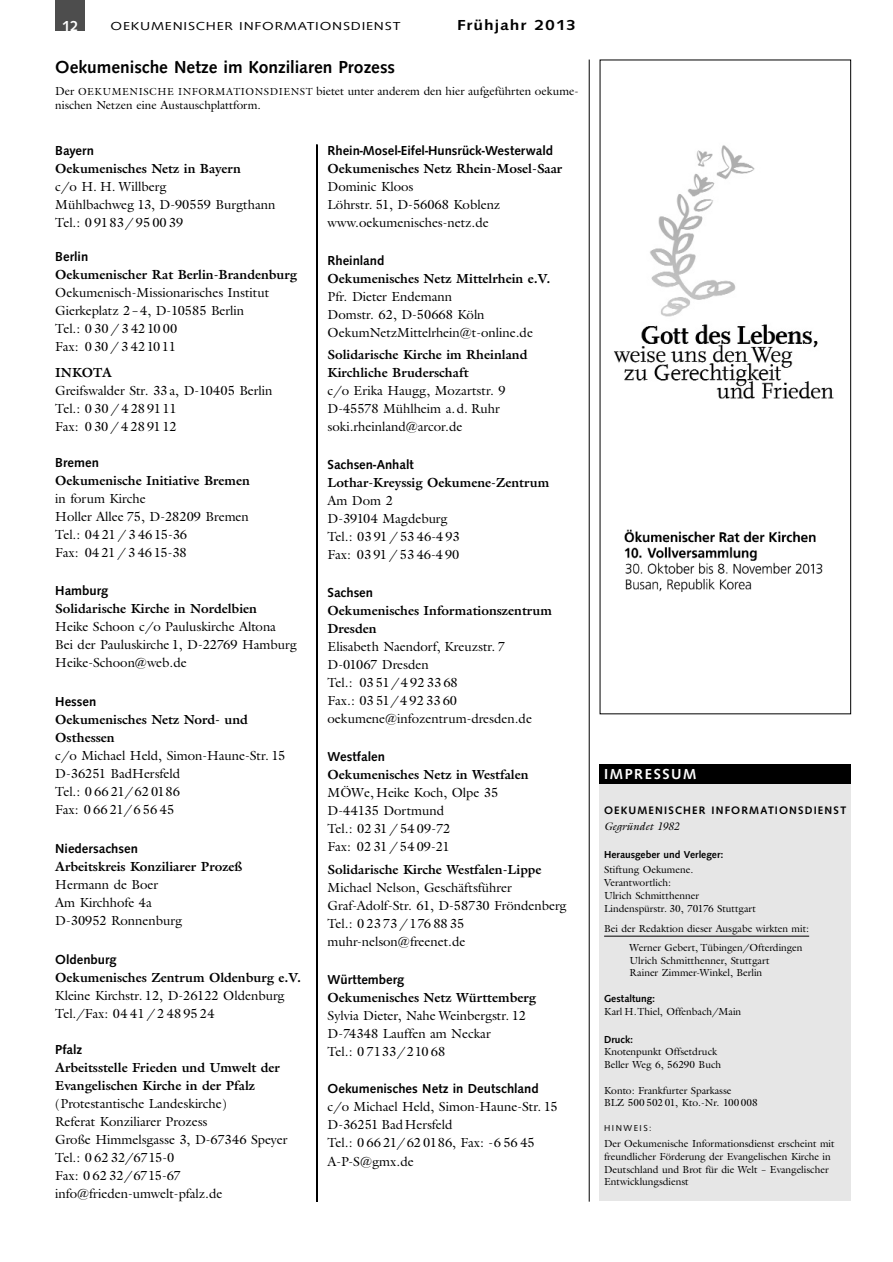
<style>
.page{position:relative;width:893px;height:1262px;background:#fff}
.page>*{position:absolute;margin:0;border:0;box-sizing:border-box;transform-origin:0 0}
.t1{font:700 18px "Syntax";color:#000}
.t2{font:700 15px "Syntax";letter-spacing:.055em;color:#000;scale:1.2 1}
.t3{font:700 15px "Syntax";letter-spacing:.11em;color:#fff}
.t4{font:13.5px/18px "Gareth";color:#000}
.t5{font:700 13.5px/18px "Gareth";color:#000}
.t6{font:700 13.5px "Syntax";color:#000}
.t7{font:12px/14.5px "Gareth";color:#000}
.t8{font:12px "Syntax";letter-spacing:.055em;color:#000;scale:1.2 1}
.t9{font:700 11.25px "Syntax";letter-spacing:.105em;color:#000}
.t10{font:italic 11.25px "Gareth";color:#000}
.t11{font:10.5px/12.8px "Gareth";color:#000}
.t12{font:700 10.5px "Syntax";color:#000}
.t13{font:9px "Syntax";letter-spacing:.17em;color:#000}
.s1{font-size:10.5px}
</style>
<div class="page">
<div style="left:55px;top:0;width:30px;height:31px;background:#4d4d4d"></div>
<hr style="left:589px;top:60px;width:1px;height:1141px;background:#000">
<hr style="left:317px;top:144px;width:1px;height:1057px;background:#000">
<div style="left:600px;top:775px;width:250px;height:425px;background:#e6e6e6"></div>
<hr style="left:604px;top:936px;width:205px;height:1px;background:#000">
<div style="left:600px;top:764px;width:250px;height:19px;background:#000"></div>
<img style="left:613px;top:145px;width:221px;height:254px">
<img style="left:624px;top:529px;width:199px;height:63px">
<p class="t3" style="left:62px;top:19px;width:18px">12</p>
<p class="t8" style="left:111px;top:22px;width:243px">OEKUMENISCHER INFORMATIONSDIENST</p>
<p class="t2" style="left:457px;top:19px;width:100px">Frühjahr 2013</p>
<h1 class="t1" style="left:55px;top:60px;width:341px">Oekumenische Netze im Konziliaren Prozess</h1>
<p class="t7" style="left:55px;top:85px;width:525px">Der <span class="s1">OEKUMENISCHE INFORMATIONSDIENST</span> bietet unter anderem den hier aufgeführten oekume&shy;nischen Netzen eine Austauschplattform.</p>
<p class="t6" style="left:55px;top:145px;width:40px">Bayern</p>
<p class="t5" style="left:55px;top:161px;width:187px">Oekumenisches Netz in Bayern</p>
<p class="t4" style="left:55px;top:179px;width:222px">c/o H. H. Willberg<br>Mühlbachweg 13, D-90559 Burgthann<br>Tel.: 0 9183/ 95 00 39</p>
<p class="t6" style="left:55px;top:251px;width:34px">Berlin</p>
<p class="t5" style="left:55px;top:267px;width:243px">Oekumenischer Rat Berlin-Brandenburg</p>
<p class="t4" style="left:55px;top:285px;width:215px">Oekumenisch-Missionarisches Institut<br>Gierkeplatz 2–4, D-10585 Berlin<br>Tel.: 0 30 / 3 4210 00<br>Fax: 030/3 421011</p>
<p class="t5" style="left:55px;top:365px;width:58px">INKOTA</p>
<p class="t4" style="left:55px;top:383px;width:219px">Greifswalder Str. 33 a, D-10405 Berlin<br>Tel.: 0 30 / 4 28 9111<br>Fax: 030/4289112</p>
<p class="t6" style="left:55px;top:456px;width:45px">Bremen</p>
<p class="t5" style="left:55px;top:472px;width:196px">Oekumenische Initiative Bremen</p>
<p class="t4" style="left:55px;top:490px;width:195px">in forum Kirche<br>Holler Allee 75, D-28209 Bremen<br>Tel.: 04 21 / 3 4615-36<br>Fax: 04 21 / 3 4615-38</p>
<p class="t6" style="left:55px;top:585px;width:54px">Hamburg</p>
<p class="t5" style="left:55px;top:601px;width:203px">Solidarische Kirche in Nordelbien</p>
<p class="t4" style="left:55px;top:619px;width:243px">Heike Schoon c/o Pauluskirche Altona<br>Bei der Pauluskirche 1, D-22769 Hamburg<br>Heike-Schoon@web.de</p>
<p class="t6" style="left:55px;top:696px;width:43px">Hessen</p>
<p class="t5" style="left:55px;top:712px;width:194px">Oekumenisches Netz Nord- und<br>Osthessen</p>
<p class="t4" style="left:55px;top:748px;width:231px">c/o Michael Held, Simon-Haune-Str. 15<br>D-36251 BadHersfeld<br>Tel.: 0 66 21/62 0186<br>Fax: 0 66 21/6 56 45</p>
<p class="t6" style="left:55px;top:843px;width:84px">Niedersachsen</p>
<p class="t5" style="left:55px;top:859px;width:189px">Arbeitskreis Konziliarer Prozeß</p>
<p class="t4" style="left:55px;top:877px;width:128px">Hermann de Boer<br>Am Kirchhofe 4a<br>D-30952 Ronnenburg</p>
<p class="t6" style="left:55px;top:953px;width:63px">Oldenburg</p>
<p class="t5" style="left:55px;top:970px;width:247px">Oekumenisches Zentrum Oldenburg e.V.</p>
<p class="t4" style="left:55px;top:988px;width:231px">Kleine Kirchstr. 12, D-26122 Oldenburg<br>Tel./Fax: 04 41 / 2 48 95 24</p>
<p class="t6" style="left:55px;top:1043px;width:29px">Pfalz</p>
<p class="t5" style="left:55px;top:1059px;width:226px">Arbeitsstelle Frieden und Umwelt der<br>Evangelischen Kirche in der Pfalz</p>
<p class="t4" style="left:55px;top:1095px;width:233px">(Protestantische Landeskirche)<br>Referat Konziliarer Prozess<br>Große Himmelsgasse 3, D-67346 Speyer<br>Tel.: 0 62 32/6715-0<br>Fax: 0 62 32/6715-67 info@frieden-umwelt-pfalz.de</p>
<p class="t6" style="left:327px;top:145px;width:227px">Rhein-Mosel-Eifel-Hunsrück-Westerwald</p>
<p class="t5" style="left:327px;top:161px;width:236px">Oekumenisches Netz Rhein-Mosel-Saar</p>
<p class="t4" style="left:327px;top:179px;width:174px">Dominic Kloos<br>Löhrstr. 51, D-56068 Koblenz www.oekumenisches-netz.de</p>
<p class="t6" style="left:327px;top:255px;width:58px">Rheinland</p>
<p class="t5" style="left:327px;top:271px;width:224px">Oekumenisches Netz Mittelrhein e.V.</p>
<p class="t4" style="left:327px;top:289px;width:207px">Pfr. Dieter Endemann<br>Domstr. 62, D-50668 Köln<br>OekumNetzMittelrhein@t-online.de</p>
<p class="t5" style="left:327px;top:347px;width:201px">Solidarische Kirche im Rheinland<br>Kirchliche Bruderschaft</p>
<p class="t4" style="left:327px;top:383px;width:179px">c/o Erika Haugg, Mozartstr. 9<br>D-45578 Mühlheim a.d. Ruhr soki.rheinland@arcor.de</p>
<p class="t6" style="left:327px;top:459px;width:88px">Sachsen-Anhalt</p>
<p class="t5" style="left:327px;top:475px;width:223px">Lothar-Kreyssig Oekumene-Zentrum</p>
<p class="t4" style="left:327px;top:493px;width:134px">Am Dom 2<br>D-39104 Magdeburg<br>Tel.: 03 91 / 53 46-4 93<br>Fax: 03 91 / 53 46-4 90</p>
<p class="t6" style="left:327px;top:587px;width:47px">Sachsen</p>
<p class="t5" style="left:327px;top:603px;width:226px">Oekumenisches Informationszentrum<br>Dresden</p>
<p class="t4" style="left:327px;top:639px;width:206px">Elisabeth Naendorf, Kreuzstr. 7<br>D-01067 Dresden<br>Tel.: 03 51/4 92 33 68<br>Fax.: 03 51/4 92 33 60 oekumene@infozentrum-dresden.de</p>
<p class="t6" style="left:327px;top:751px;width:59px">Westfalen</p>
<p class="t5" style="left:327px;top:767px;width:202px">Oekumenisches Netz in Westfalen</p>
<p class="t4" style="left:327px;top:785px;width:172px">MÖWe, Heike Koch, Olpe 35<br>D-44135 Dortmund<br>Tel.: 02 31 / 54 09-72<br>Fax: 02 31 / 54 09-21</p>
<p class="t5" style="left:327px;top:862px;width:215px">Solidarische Kirche Westfalen-Lippe</p>
<p class="t4" style="left:327px;top:880px;width:240px">Michael Nelson, Geschäftsführer<br>Graf-Adolf-Str. 61, D-58730 Fröndenberg<br>Tel.: 0 2373 /176 88 35 muhr-nelson@freenet.de</p>
<p class="t6" style="left:327px;top:973px;width:78px">Württemberg</p>
<p class="t5" style="left:327px;top:990px;width:210px">Oekumenisches Netz Württemberg</p>
<p class="t4" style="left:327px;top:1008px;width:200px">Sylvia Dieter, Nahe Weinbergstr. 12<br>D-74348 Lauffen am Neckar<br>Tel.: 0 7133/210 68</p>
<p class="t6" style="left:327px;top:1082px;width:213px">Oekumenisches Netz in Deutschland</p>
<p class="t4" style="left:327px;top:1098px;width:231px">c/o Michael Held, Simon-Haune-Str. 15<br>D-36251 BadHersfeld<br>Tel.: 0 66 21/62 0186, Fax: -6 56 45</p>
<p class="t4" style="left:327px;top:1154px;width:88px">A-P-S@gmx.de</p>
<p class="t3" style="left:604px;top:767px;width:94px">IMPRESSUM</p>
<p class="t9" style="left:604px;top:806px;width:243px">OEKUMENISCHER INFORMATIONSDIENST</p>
<p class="t10" style="left:604px;top:822px;width:77px">Gegründet 1982</p>
<p class="t12" style="left:604px;top:850px;width:121px">Herausgeber und Verleger:</p>
<p class="t11" style="left:604px;top:864px;width:153px">Stiftung Oekumene.<br>Verantwortlich:<br>Ulrich Schmitthenner<br>Lindenspürstr. 30, 70176 Stuttgart</p>
<p class="t11" style="left:629px;top:919px;width:181px;line-height:19.2px;text-indent:-26px">Bei der Redaktion dieser Ausgabe wirkten mit:<br>Werner Gebert, Tübingen/Ofterdingen</p>
<p class="t11" style="left:629px;top:954px;width:141px">Ulrich Schmitthenner, Stuttgart<br>Rainer Zimmer-Winkel, Berlin</p>
<p class="t12" style="left:604px;top:994px;width:53px">Gestaltung:</p>
<p class="t11" style="left:604px;top:1006px;width:139px">Karl H.Thiel, Offenbach/Main</p>
<p class="t12" style="left:604px;top:1034px;width:31px">Druck:</p>
<p class="t11" style="left:604px;top:1046px;width:118px">Knotenpunkt Offsetdruck<br>Beller Weg 6, 56290 Buch</p>
<p class="t11" style="left:604px;top:1084px;width:155px">Konto: Frankfurter Sparkasse<br>BLZ 500 502 01, Kto.-Nr. 100 008</p>
<p class="t13" style="left:604px;top:1124px;width:49px">HINWEIS:</p>
<p class="t11" style="left:604px;top:1138px;width:232px">Der Oekumenische Informationsdienst erscheint mit freundlicher Förderung der Evangelischen Kirche in Deutschland und Brot für die Welt – Evangelischer Entwicklungsdienst</p>
</div>
